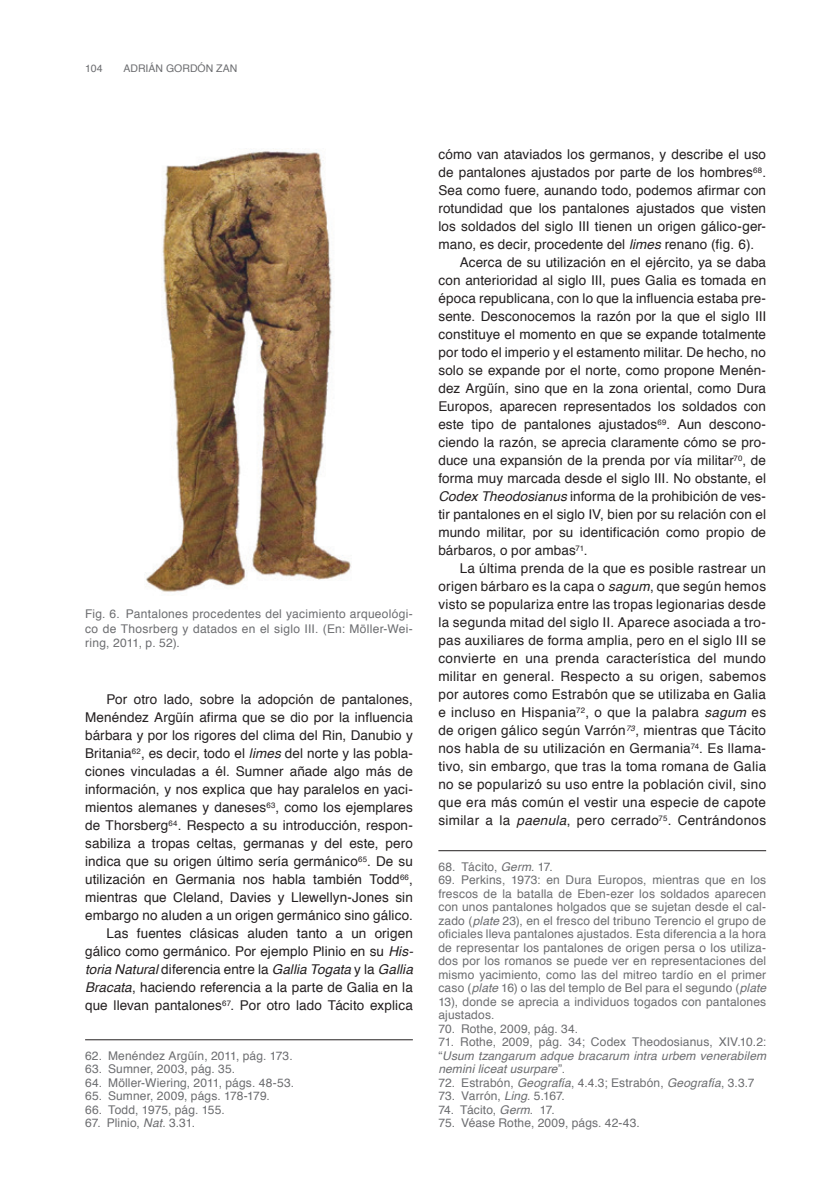
<style>
.page{position:relative;width:830px;height:1191px;background:#fff}
.page>*{position:absolute;margin:0;border:0;box-sizing:border-box;transform-origin:0 0}
.t1{font:13.5px/18px "Helvetica";letter-spacing:.01em;color:#231f20;text-align:right}
.t2{font:12px/13.5px "Helvetica";letter-spacing:.01em;color:#6c6d70;text-align:justify}
.t3{font:italic 12px/13.5px "Helvetica";letter-spacing:.01em;color:#6c6d70;text-align:justify}
.t4{font:10.5px "Helvetica";color:#6c6d70}
.s1{font-style:italic}
.s2{font-style:normal}
</style>
<div class="page">
<hr style="left:85px;top:1039px;width:327px;height:1px;background:#231f20">
<hr style="left:438px;top:850px;width:327px;height:1px;background:#231f20">
<img style="left:144px;top:149px;width:207px;height:443px">
<p class="t4" style="left:85px;top:64px;width:19px">104</p>
<p class="t4" style="left:123px;top:64px;width:115px">ADRIÁN GORDÓN ZAN</p>
<p class="t2" style="left:85px;top:608px;width:329px;line-height:14.4px">Fig. 6. Pantalones procedentes del yacimiento arqueológi&shy;co de Thosrberg y datados en el siglo III. (En: Möller-Wei&shy;ring, 2011, p. 52).</p>
<p class="t1" style="left:85px;top:691px;width:329px">Por otro lado, sobre la adopción de pantalones, Menéndez Argüín afirma que se dio por la influencia bárbara y por los rigores del clima del Rin, Danubio y Britania<sup>62</sup>, es decir, todo el <span class="s1">limes</span> del norte y las pobla&shy;ciones vinculadas a él. Sumner añade algo más de información, y nos explica que hay paralelos en yaci&shy;mientos alemanes y daneses<sup>63</sup>, como los ejemplares de Thorsberg<sup>64</sup>. Respecto a su introducción, respon&shy;sabiliza a tropas celtas, germanas y del este, pero indica que su origen último sería germánico<sup>65</sup>. De su utilización en Germania nos habla también Todd<sup>66</sup>, mientras que Cleland, Davies y Llewellyn-Jones sin embargo no aluden a un origen germánico sino gálico.<br>Las fuentes clásicas aluden tanto a un origen gálico como germánico. Por ejemplo Plinio en su <span class="s1">His&shy;toria Natural</span> diferencia entre la <span class="s1">Gallia Togata</span> y la <span class="s1">Gallia Bracata</span>, haciendo referencia a la parte de Galia en la que llevan pantalones<sup>67</sup>. Por otro lado Tácito explica</p>
<p class="t2" style="left:85px;top:1049px;width:209px">62. Menéndez Argüín, 2011, pág. 173.</p>
<p class="t2" style="left:85px;top:1063px;width:151px">63. Sumner, 2003, pág. 35.</p>
<p class="t2" style="left:85px;top:1076px;width:210px">64. Möller-Wiering, 2011, págs. 48-53.</p>
<p class="t2" style="left:85px;top:1090px;width:186px">65. Sumner, 2009, págs. 178-179.</p>
<p class="t2" style="left:85px;top:1103px;width:141px">66. Todd, 1975, pág. 155.</p>
<p class="t2" style="left:85px;top:1117px;width:111px">67. Plinio, <span class="s1">Nat</span>. 3.31.</p>
<p class="t1" style="left:438px;top:146px;width:329px">cómo van ataviados los germanos, y describe el uso</p>
<p class="t1" style="left:438px;top:164px;width:329px">de pantalones ajustados por parte de los hombres<sup>68</sup>.</p>
<p class="t1" style="left:438px;top:182px;width:329px">Sea como fuere, aunando todo, podemos afirmar con</p>
<p class="t1" style="left:438px;top:200px;width:329px">rotundidad que los pantalones ajustados que visten</p>
<p class="t1" style="left:438px;top:218px;width:329px">los soldados del siglo III tienen un origen gálico-ger-</p>
<p class="t1" style="left:438px;top:236px;width:317px">mano, es decir, procedente del <span class="s1">limes</span> renano (fig. 6).</p>
<p class="t1" style="left:459px;top:254px;width:308px">Acerca de su utilización en el ejército, ya se daba</p>
<p class="t1" style="left:438px;top:272px;width:329px">con anterioridad al siglo III, pues Galia es tomada en</p>
<p class="t1" style="left:438px;top:290px;width:329px">época republicana, con lo que la influencia estaba pre-</p>
<p class="t1" style="left:438px;top:308px;width:329px">sente. Desconocemos la razón por la que el siglo III</p>
<p class="t1" style="left:438px;top:326px;width:329px">constituye el momento en que se expande totalmente</p>
<p class="t1" style="left:438px;top:344px;width:329px">por todo el imperio y el estamento militar. De hecho, no</p>
<p class="t1" style="left:438px;top:362px;width:329px">solo se expande por el norte, como propone Menén-</p>
<p class="t1" style="left:438px;top:380px;width:329px">dez Argüín, sino que en la zona oriental, como Dura</p>
<p class="t1" style="left:438px;top:398px;width:329px">Europos, aparecen representados los soldados con</p>
<p class="t1" style="left:438px;top:416px;width:329px">este tipo de pantalones ajustados<sup>69</sup>. Aun descono-</p>
<p class="t1" style="left:438px;top:434px;width:329px">ciendo la razón, se aprecia claramente cómo se pro-</p>
<p class="t1" style="left:438px;top:452px;width:329px">duce una expansión de la prenda por vía militar<sup>70</sup>, de</p>
<p class="t1" style="left:438px;top:470px;width:329px">forma muy marcada desde el siglo III. No obstante, el</p>
<p class="t1" style="left:438px;top:488px;width:329px"><span class="s1">Codex Theodosianus</span> informa de la prohibición de ves-</p>
<p class="t1" style="left:438px;top:506px;width:329px">tir pantalones en el siglo IV, bien por su relación con el</p>
<p class="t1" style="left:438px;top:524px;width:329px">mundo militar, por su identificación como propio de</p>
<p class="t1" style="left:438px;top:542px;width:150px">bárbaros, o por ambas<sup>71</sup>.</p>
<p class="t1" style="left:459px;top:560px;width:308px">La última prenda de la que es posible rastrear un</p>
<p class="t1" style="left:438px;top:578px;width:329px">origen bárbaro es la capa o <span class="s1">sagum</span>, que según hemos</p>
<p class="t1" style="left:438px;top:596px;width:329px">visto se populariza entre las tropas legionarias desde</p>
<p class="t1" style="left:438px;top:614px;width:329px">la segunda mitad del siglo II. Aparece asociada a tro-</p>
<p class="t1" style="left:438px;top:632px;width:329px">pas auxiliares de forma amplia, pero en el siglo III se</p>
<p class="t1" style="left:438px;top:650px;width:329px">convierte en una prenda característica del mundo</p>
<p class="t1" style="left:438px;top:668px;width:329px">militar en general. Respecto a su origen, sabemos</p>
<p class="t1" style="left:438px;top:686px;width:329px">por autores como Estrabón que se utilizaba en Galia</p>
<p class="t1" style="left:438px;top:704px;width:329px">e incluso en Hispania<sup>72</sup>, o que la palabra <span class="s1">sagum</span> es</p>
<p class="t1" style="left:438px;top:722px;width:329px">de origen gálico según Varrón<sup>73</sup>, mientras que Tácito</p>
<p class="t1" style="left:438px;top:740px;width:329px">nos habla de su utilización en Germania<sup>74</sup>. Es llama-</p>
<p class="t1" style="left:438px;top:758px;width:329px">tivo, sin embargo, que tras la toma romana de Galia</p>
<p class="t1" style="left:438px;top:776px;width:329px">no se popularizó su uso entre la población civil, sino</p>
<p class="t1" style="left:438px;top:794px;width:329px">que era más común el vestir una especie de capote</p>
<p class="t1" style="left:438px;top:812px;width:329px">similar a la <span class="s1">paenula</span>, pero cerrado<sup>75</sup>. Centrándonos</p>
<p class="t2" style="left:438px;top:860px;width:116px">68. Tácito, <span class="s1">Germ</span>. 17.</p>
<p class="t2" style="left:438px;top:874px;width:329px">69. Perkins, 1973: en Dura Europos, mientras que en los frescos de la batalla de Eben-ezer los soldados aparecen con unos pantalones holgados que se sujetan desde el cal&shy;zado (<span class="s1">plate</span> 23), en el fresco del tribuno Terencio el grupo de oficiales lleva pantalones ajustados. Esta diferencia a la hora de representar los pantalones de origen persa o los utiliza&shy;dos por los romanos se puede ver en representaciones del mismo yacimiento, como las del mitreo tardío en el primer caso (<span class="s1">plate</span> 16) o las del templo de Bel para el segundo (<span class="s1">plate </span>13), donde se aprecia a individuos togados con pantalones ajustados.</p>
<p class="t2" style="left:438px;top:1022px;width:141px">70. Rothe, 2009, pág. 34.</p>
<p class="t3" style="left:438px;top:1036px;width:329px"><span class="s2">71. Rothe, 2009, pág. 34; Codex Theodosianus, XIV.10.2: “</span>Usum tzangarum adque bracarum intra urbem venerabilem nemini liceat usurpare<span class="s2">”.</span></p>
<p class="t2" style="left:438px;top:1076px;width:317px">72. Estrabón, <span class="s1">Geografía</span>, 4.4.3; Estrabón, <span class="s1">Geografía</span>, 3.3.7</p>
<p class="t2" style="left:438px;top:1090px;width:128px">73. Varrón, <span class="s1">Ling</span>. 5.167.</p>
<p class="t2" style="left:438px;top:1103px;width:118px">74. Tácito, <span class="s1">Germ</span>. 17.</p>
<p class="t2" style="left:438px;top:1117px;width:203px">75. Véase Rothe, 2009, págs. 42-43.</p>
</div>
